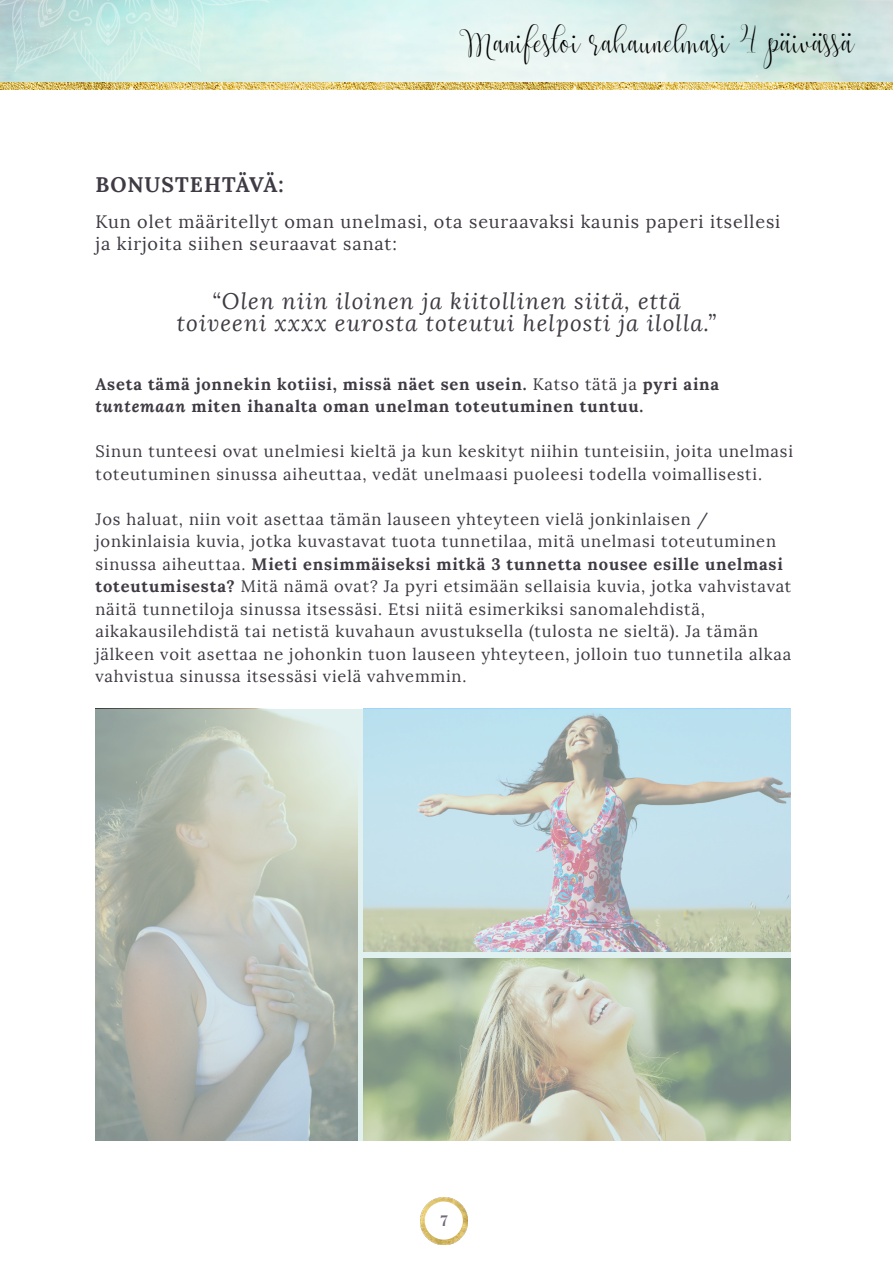
<style>
.page{position:relative;width:893px;height:1263px;background:#fff}
.page>*{position:absolute;margin:0;border:0;box-sizing:border-box;transform-origin:0 0}
.t1{font:39px "Angelova Script";color:#000}
.t2{font:italic 22.5px/22.5px "Lora";letter-spacing:.05em;color:#3f3a43;text-align:center}
.t3{font:700 21px "Lora";letter-spacing:.05em;color:#3f3a43}
.t4{font:18px/22.5px "Lora";letter-spacing:.05em;color:#3f3a43}
.t5{font:16.5px/22.5px "Lora";letter-spacing:.05em;color:#3f3a43}
.t6{font:700 16.5px/22.5px "Lora";letter-spacing:.05em;color:#3f3a43}
.t7{font:700 15px "Butler";color:#716879}
.s1{font-weight:400}
.s2{font-style:italic}
.s3{font-weight:700}
</style>
<div class="page">
<svg style="left:1px;top:0;width:892px;height:82px;background:#d4ece8"></svg>
<img style="left:421px;top:1198px;width:46px;height:46px">
<div style="left:425px;top:1201px;width:38px;height:38px;background:#fff;border-radius:50%"></div>
<img style="left:1px;top:82px;width:892px;height:8px">
<img style="left:0;top:0;width:1px;height:90px">
<svg style="left:95px;top:709px;width:696px;height:432px;background:#b8c4bc"></svg>
<h1 class="t1" style="left:460px;top:17px;width:395px">Manifestoi rahaunelmasi 4 päivässä</h1>
<p class="t3" style="left:95px;top:171px;width:190px">BONUSTEHTÄVÄ:</p>
<p class="t4" style="left:95px;top:211px;width:686px">Kun olet määritellyt oman unelmasi, ota seuraavaksi kaunis paperi itsellesi ja kirjoita siihen seuraavat sanat:</p>
<h2 class="t2" style="left:177px;top:290px;width:541px">“Olen niin iloinen ja kiitollinen siitä, että toiveeni xxxx eurosta toteutui helposti ja ilolla.”</h2>
<p class="t6" style="left:95px;top:373px;width:625px">Aseta tämä jonnekin kotiisi, missä näet sen usein. <span class="s1">Katso tätä ja</span> pyri aina <span class="s2">tuntemaan</span> miten ihanalta oman unelman toteutuminen tuntuu.</p>
<p class="t5" style="left:95px;top:441px;width:699px">Sinun tunteesi ovat unelmiesi kieltä ja kun keskityt niihin tunteisiin, joita unelmasi toteutuminen sinussa aiheuttaa, vedät unelmaasi puoleesi todella voimallisesti.</p>
<p class="t5" style="left:95px;top:508px;width:697px">Jos haluat, niin voit asettaa tämän lauseen yhteyteen vielä jonkinlaisen / jonkinlaisia kuvia, jotka kuvastavat tuota tunnetilaa, mitä unelmasi toteutuminen sinussa aiheuttaa. <span class="s3">Mieti ensimmäiseksi mitkä 3 tunnetta nousee esille unelmasi toteutumisesta?</span> Mitä nämä ovat? Ja pyri etsimään sellaisia kuvia, jotka vahvistavat näitä tunnetiloja sinussa itsessäsi. Etsi niitä esimerkiksi sanomalehdistä, aikakausilehdistä tai netistä kuvahaun avustuksella (tulosta ne sieltä). Ja tämän jälkeen voit asettaa ne johonkin tuon lauseen yhteyteen, jolloin tuo tunnetila alkaa vahvistua sinussa itsessäsi vielä vahvemmin.</p>
<p class="t7" style="left:440px;top:1211px;width:10px">7</p>
</div>
